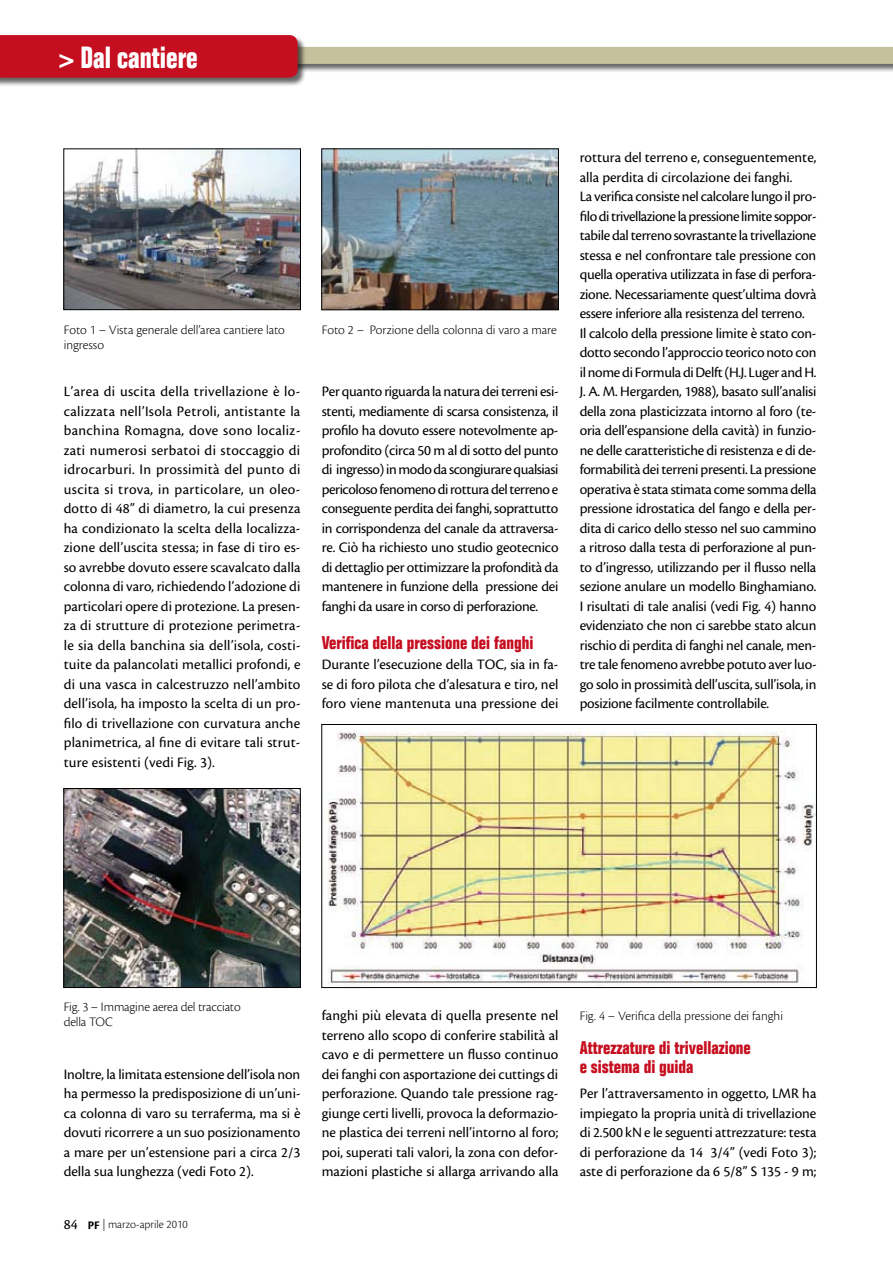
<style>
.page{position:relative;width:893px;height:1263px;background:#fff}
.page>*{position:absolute;margin:0;border:0;box-sizing:border-box;transform-origin:0 0}
.t1{font:700 condensed 30px "Folio Std";color:#fff;scale:.95 1}
.t2{font:700 condensed 18px/19.2px "Folio Std";color:#c50e1f}
.t3{font:15px/19.5px "Cronos Pro";letter-spacing:-.015em;color:#000;text-align:justify}
.t4{font:300 13.5px/15px "Cronos Pro";letter-spacing:-.005em;color:#000}
.t5{font:300 12px "Cronos Pro";color:#000}
.s1{font-size:27px}
.s2{font-weight:400;font-size:15px}
.s3{font-weight:700}
</style>
<div class="page">
<div style="left:0;top:35px;width:306px;height:51px;background:#000;opacity:.6"></div>
<svg style="left:0;top:35px;width:893px;height:43px"></svg>
<img style="left:66px;top:151px;width:233px;height:157px">
<div style="left:64px;top:149px;width:237px;height:161px;border:1px solid #000"></div>
<img style="left:66px;top:790px;width:232px;height:196px">
<div style="left:64px;top:788px;width:236px;height:200px;border:1px solid #000"></div>
<img style="left:324px;top:151px;width:233px;height:157px">
<div style="left:322px;top:149px;width:237px;height:161px;border:1px solid #000"></div>
<img style="left:327px;top:731px;width:488px;height:255px">
<div style="left:322px;top:724px;width:495px;height:264px;border:1px solid #000"></div>
<h1 class="t1" style="left:58px;top:41px;width:148px"><span class="s1">&gt;</span> Dal cantiere</h1>
<p class="t4" style="left:64px;top:322px;width:223px">Foto 1 – Vista generale dell’area cantiere lato ingresso</p>
<p class="t3" style="left:64px;top:382px;width:238px">L’area di uscita della trivellazione è lo&shy;calizzata nell’Isola Petroli, antistante la banchina Romagna, dove sono localiz&shy;zati numerosi serbatoi di stoccaggio di idrocarburi. In prossimità del punto di uscita si trova, in particolare, un oleo&shy;dotto di 48” di diametro, la cui presenza ha condizionato la scelta della localizza&shy;zione dell’uscita stessa; in fase di tiro es&shy;so avrebbe dovuto essere scavalcato dalla colonna di varo, richiedendo l’adozione di particolari opere di protezione. La presen&shy;za di strutture di protezione perimetra&shy;le sia della banchina sia dell’isola, costi&shy;tuite da palancolati metallici profondi, e di una vasca in calcestruzzo nell’ambito dell’isola, ha imposto la scelta di un pro&shy;filo di trivellazione con curvatura anche planimetrica, al fine di evitare tali strut&shy;ture esistenti (vedi Fig. 3).</p>
<p class="t4" style="left:322px;top:322px;width:236px">Foto 2 – Porzione della colonna di varo a mare</p>
<p class="t3" style="left:322px;top:382px;width:238px">Per quanto riguarda la natura dei terreni esi&shy;stenti, mediamente di scarsa consistenza, il profilo ha dovuto essere notevolmente ap&shy;profondito (circa 50 m al di sotto del punto di ingresso) in modo da scongiurare qualsiasi pericoloso fenomeno di rottura del terreno e conseguente perdita dei fanghi, soprattutto in corrispondenza del canale da attraversa&shy;re. Ciò ha richiesto uno studio geotecnico di dettaglio per ottimizzare la profondità da mantenere in funzione della pressione dei fanghi da usare in corso di perforazione.</p>
<p class="t2" style="left:322px;top:634px;width:213px">Verifica della pressione dei fanghi</p>
<p class="t3" style="left:322px;top:655px;width:238px">Durante l’esecuzione della TOC, sia in fa&shy;se di foro pilota che d’alesatura e tiro, nel foro viene mantenuta una pressione dei</p>
<p class="t3" style="left:580px;top:148px;width:238px;text-align:left">rottura del terreno e, conseguentemente, alla perdita di circolazione dei fanghi.<br>La verifica consiste nel calcolare lungo il pro&shy;filo di trivellazione la pressione limite soppor&shy;tabile dal terreno sovrastante la trivellazione stessa e nel confrontare tale pressione con quella operativa utilizzata in fase di perfora&shy;zione. Necessariamente quest’ultima dovrà essere inferiore alla resistenza del terreno.<br>Il calcolo della pressione limite è stato con&shy;dotto secondo l’approccio teorico noto con il nome di Formula di Delft (H.J. Luger and H.<br>J. A. M. Hergarden, 1988), basato sull’analisi della zona plasticizzata intorno al foro (te&shy;oria dell’espansione della cavità) in funzio&shy;ne delle caratteristiche di resistenza e di de&shy;formabilità dei terreni presenti. La pressione operativa è stata stimata come somma della pressione idrostatica del fango e della per&shy;dita di carico dello stesso nel suo cammino a ritroso dalla testa di perforazione al pun&shy;to d’ingresso, utilizzando per il flusso nella sezione anulare un modello Binghamiano.<br>I risultati di tale analisi (vedi Fig. 4) hanno evidenziato che non ci sarebbe stato alcun rischio di perdita di fanghi nel canale, men&shy;tre tale fenomeno avrebbe potuto aver luo&shy;go solo in prossimità dell’uscita, sull’isola, in posizione facilmente controllabile.</p>
<p class="t4" style="left:64px;top:1000px;width:178px">Fig. 3 – Immagine aerea del tracciato della TOC</p>
<p class="t3" style="left:64px;top:1064px;width:238px">Inoltre, la limitata estensione dell’isola non ha permesso la predisposizione di un’uni&shy;ca colonna di varo su terraferma, ma si è dovuti ricorrere a un suo posizionamento a mare per un’estensione pari a circa 2/3 della sua lunghezza (vedi Foto 2).</p>
<p class="t5" style="left:64px;top:1217px;width:125px"><span class="s2">84</span> <span class="s3">PF</span> | marzo-aprile 2010</p>
<p class="t3" style="left:322px;top:1006px;width:238px">fanghi più elevata di quella presente nel terreno allo scopo di conferire stabilità al cavo e di permettere un flusso continuo dei fanghi con asportazione dei cuttings di perforazione. Quando tale pressione rag&shy;giunge certi livelli, provoca la deformazio&shy;ne plastica dei terreni nell’intorno al foro; poi, superati tali valori, la zona con defor&shy;mazioni plastiche si allarga arrivando alla</p>
<p class="t4" style="left:580px;top:1009px;width:205px">Fig. 4 – Verifica della pressione dei fanghi</p>
<p class="t2" style="left:580px;top:1038px;width:173px">Attrezzature di trivellazione e sistema di guida</p>
<p class="t3" style="left:580px;top:1084px;width:238px">Per l’attraversamento in oggetto, LMR ha impiegato la propria unità di trivellazione di 2.500 kN e le seguenti attrezzature: testa di perforazione da 14 3/4” (vedi Foto 3); aste di perforazione da 6 5/8” S 135 - 9 m;</p>
</div>
